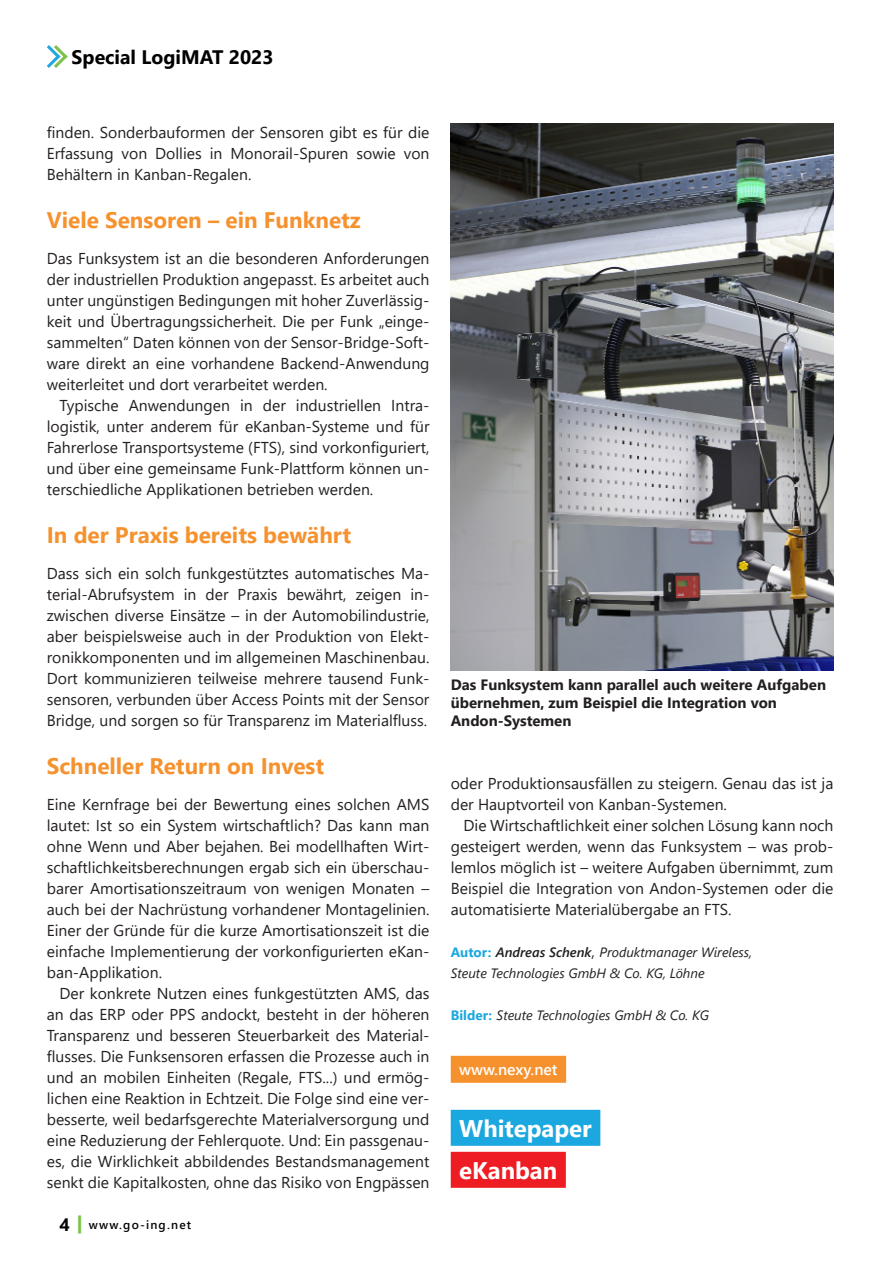
<style>
.page{position:relative;width:893px;height:1263px;background:#fff}
.page>*{position:absolute;margin:0;border:0;box-sizing:border-box;transform-origin:0 0}
.t1{font:700 24px/42px "Segoe UI";color:#fff}
.t2{font:700 22.5px "Segoe UI";color:#f6922e}
.t3{font:700 19.5px "Segoe UI";color:#000}
.t4{font:15.75px/21px "Segoe UI";color:#231f20;text-align:justify}
.t5{font:600 15.75px "Segoe UI";color:#fff}
.t6{font:700 15px/18px "Segoe UI";color:#231f20}
.t7{font:italic 13.5px/21px "Segoe UI";color:#231f20}
.t8{font:600 12px "Segoe UI";letter-spacing:.1em;color:#040503}
.s1{font-weight:700;font-size:18px}
.s2{font-family:"Segoe UI Black";font-weight:400;font-size:18px;color:#7cc24a}
.s3{font-weight:700;font-style:normal;color:#1ba7df}
.s4{font-weight:600}
.s5{font-style:normal;font-size:15.75px}
</style>
<div class="page">
<svg style="left:46px;top:45px;width:22px;height:23px"></svg>
<img style="left:451px;top:124px;width:382px;height:546px">
<div style="left:451px;top:1056px;width:115px;height:27px;background:#f6922e"></div>
<div style="left:451px;top:1110px;width:149px;height:36px;background:#1ba7df"></div>
<div style="left:451px;top:1152px;width:115px;height:36px;background:#ee1d23"></div>
<p class="t3" style="left:72px;top:38px;width:204px">Special LogiMAT 2023</p>
<p class="t4" style="left:47px;top:120px;width:384px">finden. Sonderbauformen der Sensoren gibt es für die Erfassung von Dollies in Monorail-Spuren sowie von Behältern in Kanban-Regalen.</p>
<h2 class="t2" style="left:47px;top:198px;width:315px">Viele Sensoren – ein Funknetz</h2>
<p class="t4" style="left:47px;top:246px;width:384px">Das Funksystem ist an die besonderen Anforderungen der industriellen Produktion angepasst. Es arbeitet auch unter ungünstigen Bedingungen mit hoher Zuverlässig&shy;keit und Übertragungssicherheit. Die per Funk „einge&shy;sammelten“ Daten können von der Sensor-Bridge-Soft&shy;ware direkt an eine vorhandene Backend-Anwendung weiterleitet und dort verarbeitet werden.</p>
<p class="t4" style="left:47px;top:393px;width:384px;text-indent:13px">Typische Anwendungen in der industriellen Intra&shy;logistik, unter anderem für eKanban-Systeme und für Fahrerlose Transportsysteme (FTS), sind vorkonfiguriert, und über eine gemeinsame Funk-Plattform können un&shy;terschiedliche Applikationen betrieben werden.</p>
<h2 class="t2" style="left:47px;top:513px;width:306px">In der Praxis bereits bewährt</h2>
<p class="t4" style="left:47px;top:561px;width:384px">Dass sich ein solch funkgestütztes automatisches Ma&shy;terial-Abrufsystem in der Praxis bewährt, zeigen in&shy;zwischen diverse Einsätze – in der Automobilindustrie, aber beispielsweise auch in der Produktion von Elekt&shy;ronikkomponenten und im allgemeinen Maschinenbau.<br>Dort kommunizieren teilweise mehrere tausend Funk&shy;sensoren, verbunden über Access Points mit der Sensor Bridge, und sorgen so für Transparenz im Materialfluss.</p>
<h2 class="t2" style="left:47px;top:744px;width:279px">Schneller Return on Invest</h2>
<p class="t4" style="left:47px;top:792px;width:384px">Eine Kernfrage bei der Bewertung eines solchen AMS lautet: Ist so ein System wirtschaftlich? Das kann man ohne Wenn und Aber bejahen. Bei modellhaften Wirt&shy;schaftlichkeitsberechnungen ergab sich ein überschau&shy;barer Amortisationszeitraum von wenigen Monaten – auch bei der Nachrüstung vorhandener Montagelinien.<br>Einer der Gründe für die kurze Amortisationszeit ist die einfache Implementierung der vorkonfigurierten eKan&shy;ban-Applikation.</p>
<p class="t4" style="left:47px;top:981px;width:384px;text-indent:13px">Der konkrete Nutzen eines funkgestützten AMS, das an das ERP oder PPS andockt, besteht in der höheren Transparenz und besseren Steuerbarkeit des Material&shy;flusses. Die Funksensoren erfassen die Prozesse auch in und an mobilen Einheiten (Regale, FTS...) und ermög&shy;lichen eine Reaktion in Echtzeit. Die Folge sind eine ver&shy;besserte, weil bedarfsgerechte Materialversorgung und eine Reduzierung der Fehlerquote. Und: Ein passgenau&shy;es, die Wirklichkeit abbildendes Bestandsmanagement senkt die Kapitalkosten, ohne das Risiko von Engpässen</p>
<p class="t8" style="left:60px;top:1214px;width:133px"><span class="s1">4</span> <span class="s2">|</span> www.go-ing.net</p>
<p class="t6" style="left:451px;top:675px;width:377px">Das Funksystem kann parallel auch weitere Aufgaben übernehmen, zum Beispiel die Integration von<br>Andon-Systemen</p>
<p class="t4" style="left:451px;top:771px;width:384px">oder Produktionsausfällen zu steigern. Genau das ist ja der Hauptvorteil von Kanban-Systemen.</p>
<p class="t4" style="left:451px;top:813px;width:384px;text-indent:13px">Die Wirtschaftlichkeit einer solchen Lösung kann noch gesteigert werden, wenn das Funksystem – was prob&shy;lemlos möglich ist – weitere Aufgaben übernimmt, zum Beispiel die Integration von Andon-Systemen oder die automatisierte Materialübergabe an FTS.</p>
<p class="t7" style="left:451px;top:939px;width:303px"><span class="s3">Autor:</span> <span class="s4">Andreas Schenk</span><span class="s5">,</span> Produktmanager Wireless,<br>Steute Technologies GmbH &amp; Co. KG, Löhne</p>
<p class="t7" style="left:451px;top:1002px;width:260px"><span class="s3">Bilder:</span> Steute Technologies GmbH &amp; Co. KG</p>
<p class="t5" style="left:459px;top:1055px;width:100px">www.nexy.net</p>
<h1 class="t1" style="left:459px;top:1105px;width:134px">Whitepaper eKanban</h1>
</div>
